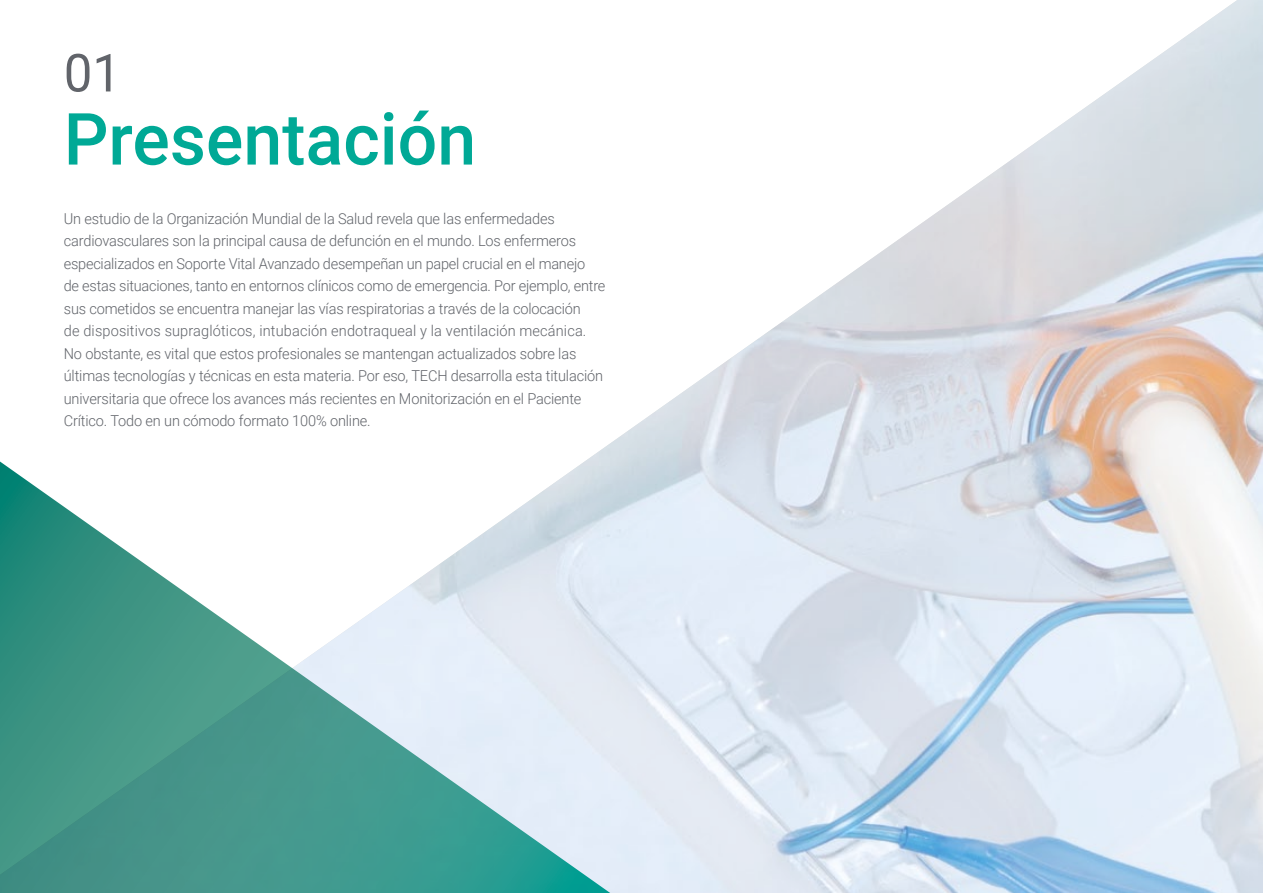
<style>
.page{position:relative;width:1263px;height:893px;background:#fff}
.page>*{position:absolute;margin:0;border:0;box-sizing:border-box;transform-origin:0 0}
.t1{font:500 72px "Roboto";color:#00a996}
.t2{font:52.5px "Roboto";color:#61646a}
.t3{font:300 15px/22.5px "Roboto";letter-spacing:-.01em;color:#61646a}
</style>
<div class="page">
<img style="left:607px;top:0;width:656px;height:893px">
<svg style="left:0;top:446px;width:640px;height:447px"></svg>
<h2 class="t2" style="left:64px;top:36px;width:59px">01</h2>
<h1 class="t1" style="left:64px;top:89px;width:414px">Presentación</h1>
<p class="t3" style="left:64px;top:207px;width:543px">Un estudio de la Organización Mundial de la Salud revela que las enfermedades cardiovasculares son la principal causa de defunción en el mundo. Los enfermeros especializados en Soporte Vital Avanzado desempeñan un papel crucial en el manejo<br>de estas situaciones, tanto en entornos clínicos como de emergencia. Por ejemplo, entre sus cometidos se encuentra manejar las vías respiratorias a través de la colocación<br>de dispositivos supraglóticos, intubación endotraqueal y la ventilación mecánica.<br>No obstante, es vital que estos profesionales se mantengan actualizados sobre las últimas tecnologías y técnicas en esta materia. Por eso, TECH desarrolla esta titulación universitaria que ofrece los avances más recientes en Monitorización en el Paciente Crítico. Todo en un cómodo formato 100% online.</p>
</div>
